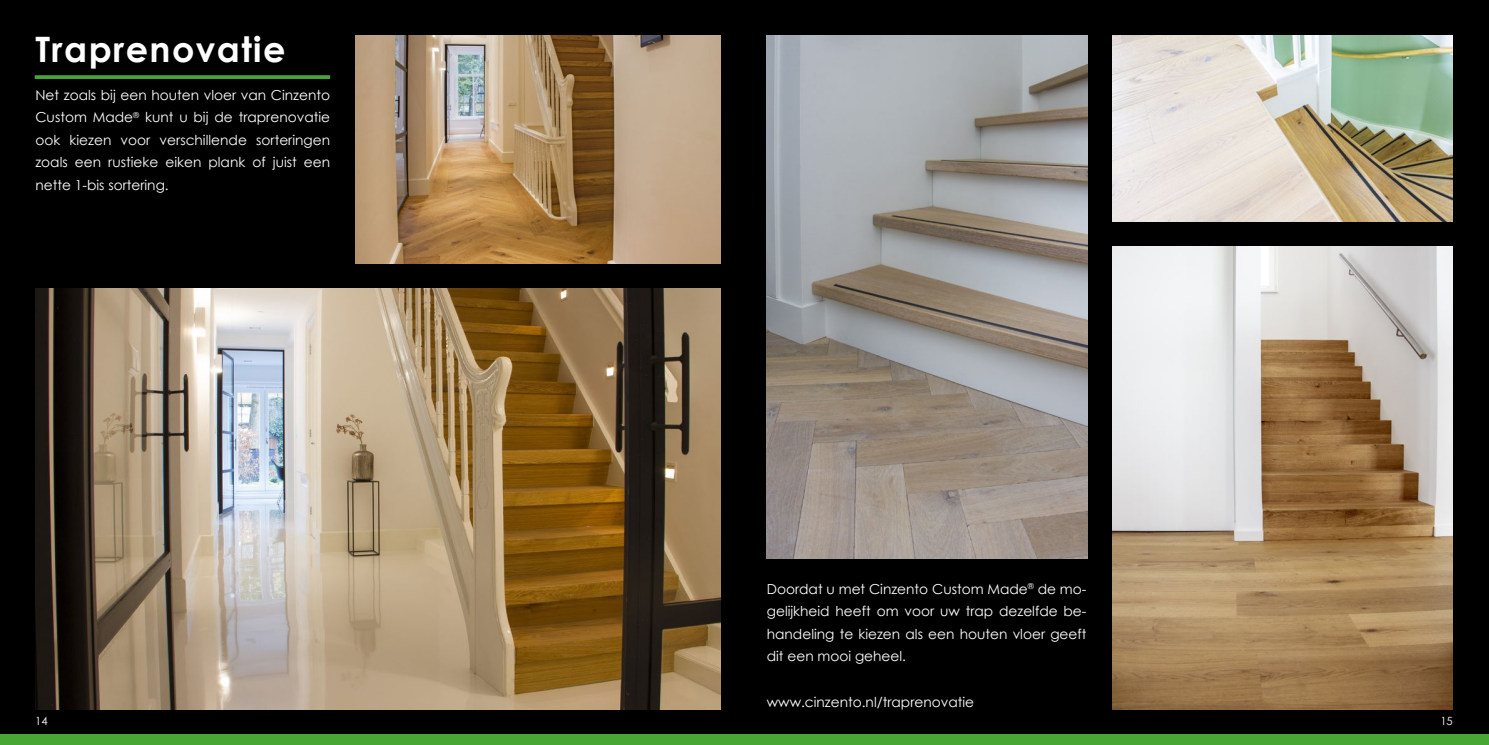
<style>
.page{position:relative;width:1489px;height:745px;background:#fff}
.page>*{position:absolute;margin:0;border:0;box-sizing:border-box;transform-origin:0 0}
.t1{font:700 35px "Century Gothic";letter-spacing:.04em;color:#fff}
.t2{font:13.75px/22.5px "Century Gothic";color:#fff;text-align:justify}
.t3{font:11.25px "Century Gothic";color:#fff}
</style>
<div class="page">
<div style="left:0;top:0;width:1488px;height:744px;background:#000"></div>
<div style="left:0;top:733px;width:1488px;height:11px;background:#48a734"></div>
<img style="left:355px;top:35px;width:365px;height:228px">
<img style="left:35px;top:288px;width:685px;height:421px">
<img style="left:1112px;top:246px;width:340px;height:463px">
<img style="left:766px;top:35px;width:321px;height:523px">
<img style="left:1112px;top:35px;width:340px;height:186px">
<svg style="left:35px;top:75px;width:295px;height:4px"></svg>
<h1 class="t1" style="left:35px;top:23px;width:251px">Traprenovatie</h1>
<p class="t2" style="left:35px;top:83px;width:296px">Net zoals bij een houten vloer van Cinzento Custom Made<sup>®</sup> kunt u bij de traprenovatie ook kiezen voor verschillende sorteringen zoals een rustieke eiken plank of juist een nette 1-bis sortering.</p>
<p class="t2" style="left:766px;top:577px;width:321px">Doordat u met Cinzento Custom Made<sup>®</sup> de mo&shy;gelijkheid heeft om voor uw trap dezelfde be&shy;handeling te kiezen als een houten vloer geeft dit een mooi geheel.</p>
<p class="t2" style="left:766px;top:689px;width:209px">www.cinzento.nl/traprenovatie</p>
<p class="t3" style="left:35px;top:712px;width:14px">14</p>
<p class="t3" style="left:1440px;top:712px;width:14px">15</p>
</div>
